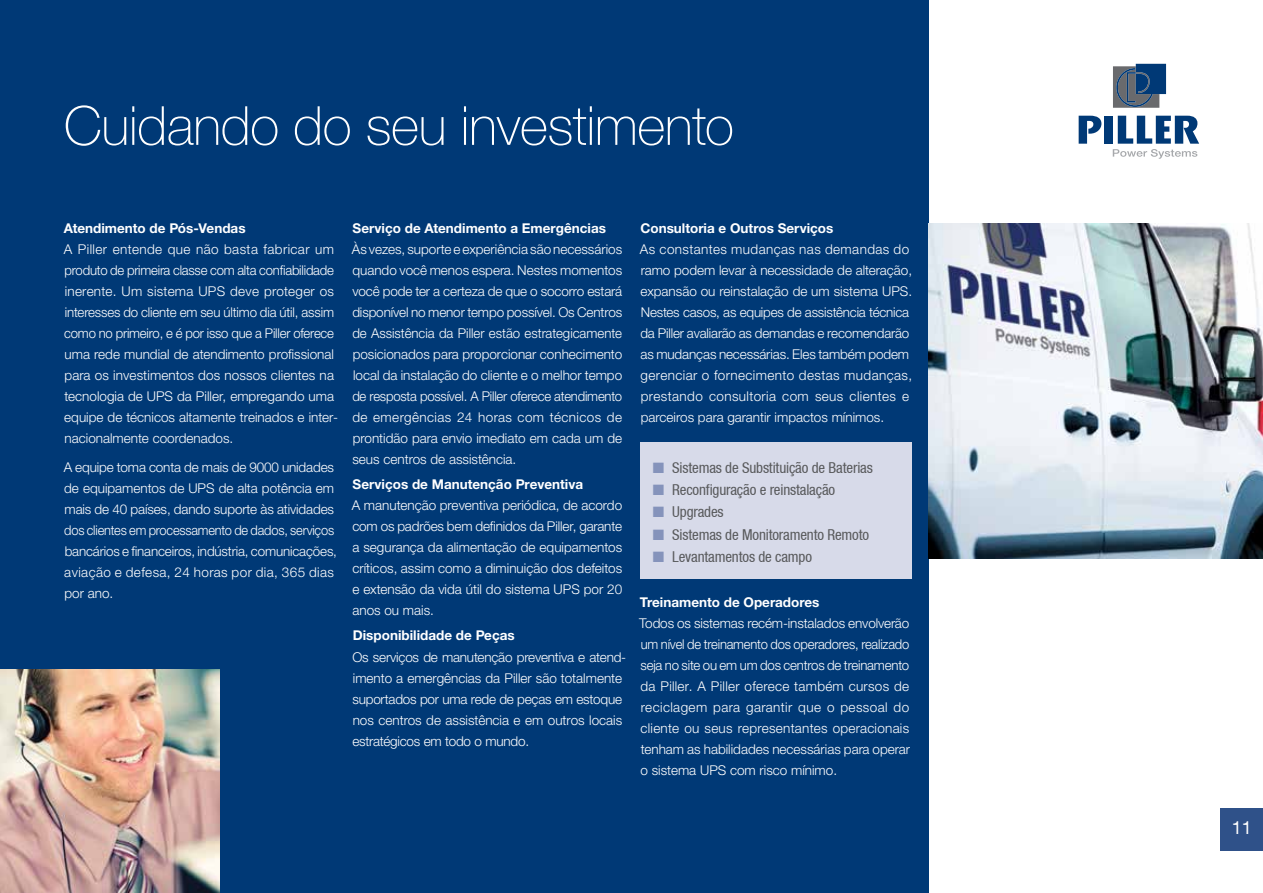
<style>
.page{position:relative;width:1263px;height:893px;background:#fff}
.page>*{position:absolute;margin:0;border:0;box-sizing:border-box;transform-origin:0 0}
.t1{font:100 54px "Helvetica Neue LTW1 G";letter-spacing:-.01em;color:#fff}
.t2{font:18px "Helvetica Neue LTW1 G";color:#fff}
.t3{font:condensed 15px "Helvetica Neue LT";letter-spacing:-.01em;color:#58595b}
.t4{font:300 13.5px/21px "Helvetica Neue LTW1 G";color:#fff}
.t5{font:700 13.5px "Helvetica Neue LTW1 G";color:#fff}
.s1{color:#8593bb}
</style>
<div class="page">
<div style="left:0;top:0;width:928px;height:893px;background:#003976"></div>
<img style="left:928px;top:223px;width:335px;height:335px">
<img style="left:0;top:670px;width:219px;height:223px">
<div style="left:640px;top:442px;width:271px;height:136px;background:#d7dae9"></div>
<div style="left:1220px;top:808px;width:43px;height:42px;background:#2f5189"></div>
<svg style="left:1079px;top:116px;width:22px;height:28px"></svg>
<div style="left:1104px;top:116px;width:9px;height:28px;background:#003976"></div>
<svg style="left:1113px;top:116px;width:86px;height:43px"></svg>
<svg style="left:1113px;top:64px;width:53px;height:44px;background:#47617e"></svg>
<h1 class="t1" style="left:64px;top:94px;width:672px">Cuidando do seu investimento</h1>
<p class="t5" style="left:64px;top:220px;width:183px">Atendimento de Pós-Vendas</p>
<p class="t4" style="left:64px;top:239px;width:276px">A Piller entende que não basta fabricar um produto de primeira classe com alta confiabilidade inerente. Um sistema UPS deve proteger os interesses do cliente em seu último dia útil, assim como no primeiro, e é por isso que a Piller oferece uma rede mundial de atendimento profissional para os investimentos dos nossos clientes na tecnologia de UPS da Piller, empregando uma equipe de técnicos altamente treinados e inter&shy;nacionalmente coordenados.</p>
<p class="t4" style="left:64px;top:457px;width:275px">A equipe toma conta de mais de 9000 unidades de equipamentos de UPS de alta potência em mais de 40 países, dando suporte às atividades dos clientes em processamento de dados, serviços bancários e financeiros, indústria, comunicações, aviação e defesa, 24 horas por dia, 365 dias por ano.</p>
<p class="t5" style="left:353px;top:220px;width:255px">Serviço de Atendimento a Emergências</p>
<p class="t4" style="left:352px;top:239px;width:272px;text-align:justify">Às vezes, suporte e experiência são necessários quando você menos espera. Nestes momentos você pode ter a certeza de que o socorro estará disponível no menor tempo possível. Os Centros de Assistência da Piller estão estrategicamente posicionados para proporcionar conhecimento local da instalação do cliente e o melhor tempo de resposta possível. A Piller oferece atendimento de emergências 24 horas com técnicos de prontidão para envio imediato em cada um de seus centros de assistência.</p>
<p class="t5" style="left:353px;top:476px;width:232px">Serviços de Manutenção Preventiva</p>
<p class="t4" style="left:352px;top:495px;width:272px;text-align:justify">A manutenção preventiva periódica, de acordo com os padrões bem definidos da Piller, garante a segurança da alimentação de equipamentos críticos, assim como a diminuição dos defeitos e extensão da vida útil do sistema UPS por 20 anos ou mais.</p>
<p class="t5" style="left:353px;top:627px;width:164px">Disponibilidade de Peças</p>
<p class="t4" style="left:352px;top:646px;width:275px">Os serviços de manutenção preventiva e atend&shy;imento a emergências da Piller são totalmente suportados por uma rede de peças em estoque nos centros de assistência e em outros locais estratégicos em todo o mundo.</p>
<p class="t5" style="left:640px;top:220px;width:194px">Consultoria e Outros Serviços</p>
<p class="t4" style="left:640px;top:239px;width:274px">As constantes mudanças nas demandas do ramo podem levar à necessidade de alteração, expansão ou reinstalação de um sistema UPS.<br>Nestes casos, as equipes de assistência técnica da Piller avaliarão as demandas e recomendarão as mudanças necessárias. Eles também podem gerenciar o fornecimento destas mudanças, prestando consultoria com seus clientes e parceiros para garantir impactos mínimos.</p>
<p class="t3" style="left:653px;top:459px;width:222px"><span class="s1">■</span> Sistemas de Substituição de Baterias</p>
<p class="t3" style="left:653px;top:481px;width:184px"><span class="s1">■</span> Reconfiguração e reinstalação</p>
<p class="t3" style="left:653px;top:503px;width:72px"><span class="s1">■</span> Upgrades</p>
<p class="t3" style="left:653px;top:525px;width:218px"><span class="s1">■</span> Sistemas de Monitoramento Remoto</p>
<p class="t3" style="left:653px;top:548px;width:161px"><span class="s1">■</span> Levantamentos de campo</p>
<p class="t5" style="left:640px;top:594px;width:181px">Treinamento de Operadores</p>
<p class="t4" style="left:639px;top:613px;width:272px;text-align:justify">Todos os sistemas recém-instalados envolverão um nível de treinamento dos operadores, realizado seja no site ou em um dos centros de treinamento da Piller. A Piller oferece também cursos de reciclagem para garantir que o pessoal do cliente ou seus representantes operacionais tenham as habilidades necessárias para operar o sistema UPS com risco mínimo.</p>
<h2 class="t2" style="left:1232px;top:816px;width:22px">11</h2>
</div>
